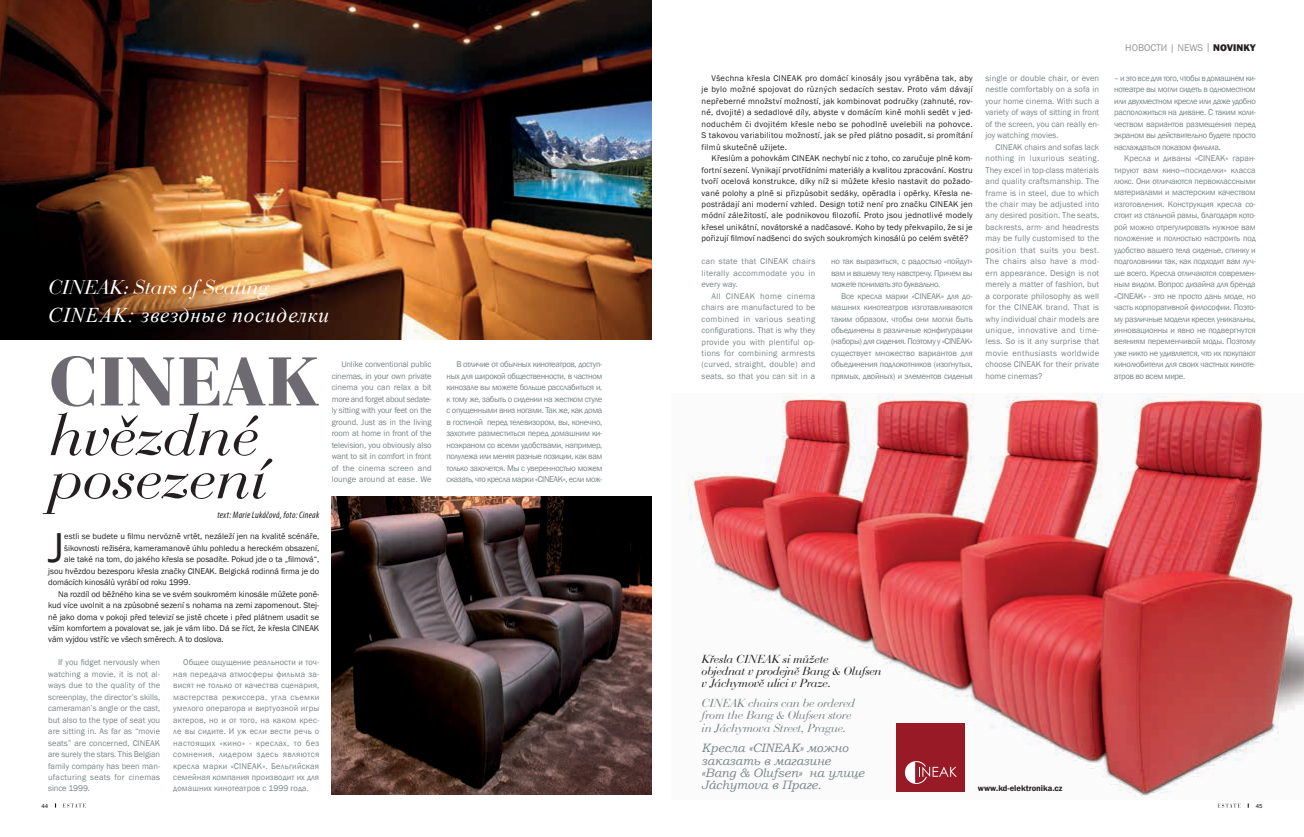
<style>
.page{position:relative;width:1304px;height:837px;background:#fff}
.page>*{position:absolute;margin:0;border:0;box-sizing:border-box;transform-origin:0 0}
.t1{font:700 72px "Bauer Bodoni DOT";letter-spacing:.025em;color:#6d6b71}
.t2{font:italic 61.2px/43.1px "Bauer Bodoni DOT";letter-spacing:.01em;color:#231f20}
.t3{font:42.9px "Franklin Gothic";color:#231f20}
.t4{font:italic 21px "Times New Roman";letter-spacing:.04em;color:#fff}
.t5{font:italic 21px "Bauer Bodoni DOT";color:#fff}
.t6{font:italic 12.2px/12.2px "Bauer Bodoni DOT";color:#788485}
.t7{font:italic 12.2px/12.2px "Bookman Old Style";color:#788485}
.t8{font:italic 12.2px/12.2px "Bauer Bodoni DOT";color:#231f20}
.t9{font:10px "Franklin Gothic";color:#949698}
.t10{font:italic condensed 9.5px "Myriad Pro";letter-spacing:.025em;color:#231f20}
.t11{font:8.5px/11.4px "Franklin Gothic";color:#788485;text-align:justify}
.t12{font:8.5px/11.4px "Franklin Gothic";color:#231f20;text-align:justify}
.t13{font:600 8.5px "Franklin Gothic";color:#231f20}
.t14{font:5.8px "Franklin Gothic";color:#000}
.s1{font-weight:800;color:#231f20}
</style>
<div class="page">
<svg style="left:63px;top:803px;width:23px;height:4px"></svg>
<svg style="left:1217px;top:803px;width:23px;height:4px"></svg>
<img style="left:331px;top:496px;width:321px;height:298px">
<img style="left:688px;top:393px;width:616px;height:405px">
<img style="left:0;top:0;width:652px;height:339px">
<div style="left:897px;top:723px;width:68px;height:68px;background:#981a26"></div>
<svg style="left:905px;top:761px;width:52px;height:22px"></svg>
<h3 class="t5" style="left:48px;top:275px;width:222px">CINEAK: Stars of Seating</h3>
<h3 class="t4" style="left:48px;top:300px;width:282px">CINEAK: звездные посиделки</h3>
<h1 class="t1" style="left:49px;top:339px;width:270px">CINEAK</h1>
<h2 class="t2" style="left:49px;top:414px;width:219px">hvězdné posezení</h2>
<p class="t10" style="left:217px;top:508px;width:103px">text: Marie Lukáčová, foto: Cineak</p>
<h3 class="t3" style="left:48px;top:521px;width:18px">J</h3>
<p class="t12" style="left:64px;top:530px;width:257px">estli se budete u filmu nervózně vrtět, nezáleží jen na kvalitě scénáře,</p>
<p class="t12" style="left:64px;top:542px;width:257px">šikovnosti režiséra, kameramanově úhlu pohledu a hereckém obsazení,</p>
<p class="t12" style="left:64px;top:553px;width:257px">ale také na tom, do jakého křesla se posadíte. Pokud jde o ta „filmová“,</p>
<p class="t12" style="left:48px;top:565px;width:273px">jsou hvězdou bezesporu křesla značky CINEAK. Belgická rodinná firma je do</p>
<p class="t12" style="left:48px;top:576px;width:144px">domácích kinosálů vyrábí od roku 1999.</p>
<p class="t12" style="left:58px;top:588px;width:263px">Na rozdíl od běžného kina se ve svém soukromém kinosále můžete poně-</p>
<p class="t12" style="left:48px;top:599px;width:273px">kud více uvolnit a na způsobné sezení s nohama na zemi zapomenout. Stej-</p>
<p class="t12" style="left:48px;top:611px;width:273px">ně jako doma v pokoji před televizí se jistě chcete i před plátnem usadit se</p>
<p class="t12" style="left:48px;top:622px;width:273px">vším komfortem a povalovat se, jak je vám libo. Dá se říct, že křesla CINEAK</p>
<p class="t12" style="left:48px;top:634px;width:177px">vám vyjdou vstříc ve všech směrech. A to doslova.</p>
<p class="t11" style="left:48px;top:656px;width:113px;text-indent:10px">If you fidget nervously when watching a movie, it is not al&shy;ways due to the quality of the screenplay, the director’s skills, cameraman’s angle or the cast, but also to the type of seat you are sitting in. As far as “movie seats” are concerned, CINEAK are surely the stars. This Belgian family company has been man&shy;ufacturing seats for cinemas since 1999.</p>
<p class="t11" style="left:173px;top:656px;width:148px;text-indent:10px">Общее ощущение реальности и точ&shy;ная передача атмосферы фильма за&shy;висят не только от качества сценария, мастерства режиссера, угла съемки умелого оператора и виртуозной игры актеров, но и от того, на каком крес&shy;ле вы сидите. И уж если вести речь о настоящих «кино» - креслах, то без сомнения, лидером здесь являются кресла марки «CINEAK». Бельгийская семейная компания производит их для домашних кинотеатров с 1999 года.</p>
<p class="t11" style="left:332px;top:359px;width:101px;text-indent:10px">Unlike conventional public cinemas, in your own private cinema you can relax a bit more and forget about sedate&shy;ly sitting with your feet on the ground. Just as in the living room at home in front of the television, you obviously also want to sit in comfort in front of the cinema screen and lounge around at ease. We</p>
<p class="t11" style="left:446px;top:359px;width:157px;text-indent:10px">В отличие от обычных кинотеатров, доступ&shy;ных для широкой общественности, в частном кинозале вы можете больше расслабиться и, к тому же, забыть о сидении на жестком стуле с опущенными вниз ногами. Так же, как дома в гостиной перед телевизором, вы, конечно, захотите разместиться перед домашним ки&shy;ноэкраном со всеми удобствами, например, полулежа или меняя разные позиции, как вам только захочется. Мы с уверенностью можем сказать, что кресла марки «CINEAK», если мож-</p>
<p class="t12" style="left:702px;top:72px;width:273px;text-indent:10px">Všechna křesla CINEAK pro domácí kinosály jsou vyráběna tak, aby je bylo možné spojovat do různých sedacích sestav. Proto vám dávají nepřeberné množství možností, jak kombinovat područky (zahnuté, rov&shy;né, dvojité) a sedadlové díly, abyste v domácím kině mohli sedět v jed&shy;noduchém či dvojitém křesle nebo se pohodlně uvelebili na pohovce.<br>S takovou variabilitou možností, jak se před plátno posadit, si promítání filmů skutečně užijete.</p>
<p class="t12" style="left:702px;top:153px;width:273px;text-indent:10px">Křeslům a pohovkám CINEAK nechybí nic z toho, co zaručuje plně kom&shy;fortní sezení. Vynikají prvotřídními materiály a kvalitou zpracování. Kostru tvoří ocelová konstrukce, díky níž si můžete křeslo nastavit do požado&shy;vané polohy a plně si přizpůsobit sedáky, opěradla i opěrky. Křesla ne&shy;postrádají ani moderní vzhled. Design totiž není pro značku CINEAK jen módní záležitostí, ale podnikovou filozofií. Proto jsou jednotlivé modely křesel unikátní, novátorské a nadčasové. Koho by tedy překvapilo, že si je pořizují filmoví nadšenci do svých soukromých kinosálů po celém světě?</p>
<p class="t11" style="left:702px;top:256px;width:115px">can state that CINEAK chairs literally accommodate you in every way.</p>
<p class="t11" style="left:702px;top:290px;width:115px;text-indent:10px">All CINEAK home cinema chairs are manufactured to be combined in various seating configurations. That is why they provide you with plentiful op&shy;tions for combining armrests (curved, straight, double) and seats, so that you can sit in a</p>
<p class="t11" style="left:831px;top:256px;width:143px">но так выразиться, с радостью «пойдут» вам и вашему телу навстречу. Причем вы можете понимать это буквально.</p>
<p class="t11" style="left:831px;top:290px;width:143px;text-indent:10px">Все кресла марки «CINEAK» для до&shy;машних кинотеатров изготавливаются таким образом, чтобы они могли быть объединены в различные конфигурации (наборы) для сидения. Поэтому у «CINEAK» существует множество вариантов для объединения подлокотников (изогнутых, прямых, двойных) и элементов сиденья</p>
<p class="t11" style="left:986px;top:72px;width:115px">single or double chair, or even nestle comfortably on a sofa in your home cinema. With such a variety of ways of sitting in front of the screen, you can really en&shy;joy watching movies.</p>
<p class="t11" style="left:986px;top:141px;width:115px;text-indent:10px">CINEAK chairs and sofas lack nothing in luxurious seating.<br>They excel in top-class materials and quality craftsmanship. The frame is in steel, due to which the chair may be adjusted into any desired position. The seats, backrests, arm- and headrests may be fully customised to the position that suits you best.<br>The chairs also have a mod&shy;ern appearance. Design is not merely a matter of fashion, but a corporate philosophy as well for the CINEAK brand. That is why individual chair models are unique, innovative and time&shy;less. So is it any surprise that movie enthusiasts worldwide choose CINEAK for their private home cinemas?</p>
<p class="t9" style="left:1125px;top:41px;width:132px">новости | news | <span class="s1">NOVINKY</span></p>
<p class="t11" style="left:1114px;top:72px;width:143px">– и это все для того, чтобы в домашнем ки&shy;нотеатре вы могли сидеть в одноместном или двухместном кресле или даже удобно расположиться на диване. С таким коли&shy;чеством вариантов размещения перед экраном вы действительно будете просто наслаждаться показом фильма.</p>
<p class="t11" style="left:1114px;top:153px;width:143px;text-indent:10px">Кресла и диваны «CINEAK» гаран&shy;тируют вам кино-«посиделки» класса люкс. Они отличаются первоклассными материалами и мастерским качеством изготовления. Конструкция кресла со&shy;стоит из стальной рамы, благодаря кото&shy;рой можно отрегулировать нужное вам положение и полностью настроить под удобство вашего тела сиденье, спинку и подголовники так, как подходит вам луч&shy;ше всего. Кресла отличаются современ&shy;ным видом. Вопрос дизайна для бренда «CINEAK» - это не просто дань моде, но часть корпоративной философии. Поэто&shy;му различные модели кресел уникальны, инновационны и явно не подвергнутся веяниям переменчивой моды. Поэтому уже никто не удивляется, что их покупают кинолюбители для своих частных киноте&shy;атров во всем мире.</p>
<h3 class="t8" style="left:702px;top:652px;width:181px">Křesla CINEAK si můžete<br>objednat v prodejně Bang &amp; Olufsen v Jáchymově ulici v Praze.</h3>
<h3 class="t6" style="left:702px;top:696px;width:155px">CINEAK chairs can be ordered from the Bang &amp; Olufsen store in Jáchymova Street, Prague.</h3>
<h3 class="t7" style="left:702px;top:741px;width:164px">Кресла «CINEAK» можно заказать в магазине «Bang &amp; Olufsen» на улице<br>Jáchymova в Праге.</h3>
<p class="t13" style="left:978px;top:783px;width:86px">www.kd-elektronika.cz</p>
<p class="t14" style="left:41px;top:801px;width:8px">44</p>
<p class="t14" style="left:1256px;top:801px;width:8px">45</p>
</div>
